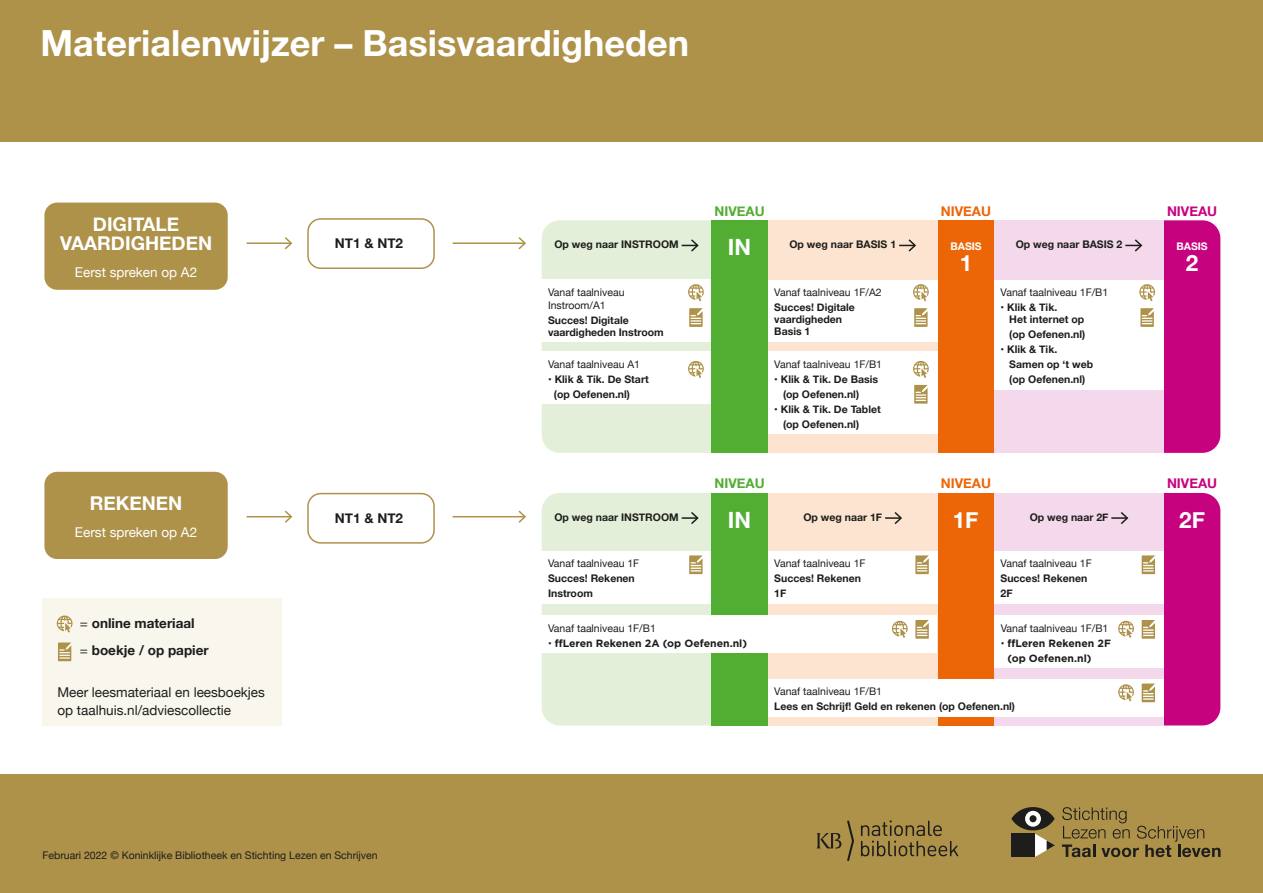
<style>
.page{position:relative;width:1263px;height:893px;background:#fff}
.page>*{position:absolute;margin:0;border:0;box-sizing:border-box;transform-origin:0 0}
.t1{font:700 36px "Helvetica Neue";color:#fff}
.t2{font:700 22.35px "Helvetica Neue";color:#fff}
.t3{font:700 19.05px/19.4px "Helvetica Neue";color:#fff;text-align:center}
.t4{font:13.5px/18px "Helvetica Neue";color:#1d1d1b}
.t5{font:700 13.5px/27.6px "Helvetica Neue";color:#1d1d1b}
.t6{font:13.5px "Helvetica Neue";color:#fff}
.t7{font:700 13.35px "Helvetica Neue";color:#52ae32}
.t8{font:700 13.35px "Helvetica Neue";color:#ec6608}
.t9{font:700 13.35px "Helvetica Neue";color:#c7027f}
.t10{font:700 10.5px/15px "Helvetica Neue";color:#1d1d1b}
.t11{font:10.5px/12.8px "Helvetica Neue";color:#1d1d1b}
.t12{font:700 10.5px/15px "Gotham";color:#1d1d1b}
.t13{font:700 10.5px "Helvetica Neue";color:#fff}
.s1{font-weight:400}
.s2{font-family:"Helvetica Neue"}
</style>
<div class="page">
<div style="left:43px;top:598px;width:239px;height:127px;background:#f9f6ee"></div>
<div style="left:0;top:774px;width:1263px;height:119px;background:#ae924a"></div>
<div style="left:44px;top:203px;width:184px;height:87px;background:#ae924a;border-radius:13px"></div>
<div style="left:44px;top:472px;width:184px;height:87px;background:#ae924a;border-radius:13px"></div>
<div style="left:0;top:0;width:1263px;height:142px;background:#ae924a"></div>
<div style="left:307px;top:218px;width:128px;height:51px;border:2px solid #ae924a;border-radius:13px"></div>
<div style="left:307px;top:493px;width:128px;height:51px;border:2px solid #ae924a;border-radius:13px"></div>
<hr style="left:453px;top:242px;width:72px;height:2px;background:#ae924a">
<svg style="left:517px;top:237px;width:9px;height:13px"></svg>
<hr style="left:453px;top:516px;width:72px;height:1px;background:#ae924a">
<svg style="left:517px;top:510px;width:9px;height:13px"></svg>
<hr style="left:247px;top:242px;width:44px;height:2px;background:#ae924a">
<svg style="left:283px;top:237px;width:10px;height:13px"></svg>
<hr style="left:247px;top:516px;width:44px;height:1px;background:#ae924a">
<svg style="left:283px;top:510px;width:10px;height:13px"></svg>
<div style="left:938px;top:220px;width:56px;height:233px;background:#ec6608"></div>
<div style="left:938px;top:493px;width:56px;height:232px;background:#ec6608"></div>
<div style="left:1164px;top:220px;width:56px;height:233px;background:#c7027f"></div>
<div style="left:1164px;top:493px;width:56px;height:232px;background:#c7027f"></div>
<div style="left:768px;top:220px;width:170px;height:233px;background:#fde4d0"></div>
<div style="left:768px;top:493px;width:170px;height:232px;background:#fde4d0"></div>
<div style="left:994px;top:220px;width:170px;height:233px;background:#f3d9eb"></div>
<div style="left:994px;top:493px;width:170px;height:232px;background:#f3d9eb"></div>
<svg style="left:899px;top:239px;width:17px;height:13px"></svg>
<svg style="left:885px;top:512px;width:17px;height:12px"></svg>
<svg style="left:1125px;top:239px;width:18px;height:13px"></svg>
<svg style="left:1111px;top:512px;width:18px;height:12px"></svg>
<div style="left:768px;top:280px;width:170px;height:61px;background:#fff"></div>
<div style="left:994px;top:280px;width:170px;height:109px;background:#fff"></div>
<div style="left:768px;top:351px;width:170px;height:83px;background:#fff"></div>
<div style="left:768px;top:551px;width:170px;height:53px;background:#fff"></div>
<div style="left:994px;top:551px;width:170px;height:53px;background:#fff"></div>
<div style="left:768px;top:679px;width:396px;height:38px;background:#fff"></div>
<svg style="left:861px;top:820px;width:97px;height:36px"></svg>
<svg style="left:847px;top:820px;width:7px;height:41px"></svg>
<svg style="left:817px;top:833px;width:24px;height:15px"></svg>
<svg style="left:1011px;top:807px;width:210px;height:51px"></svg>
<svg style="left:1062px;top:807px;width:158px;height:50px"></svg>
<svg style="left:542px;top:220px;width:169px;height:233px"></svg>
<svg style="left:913px;top:284px;width:16px;height:17px"></svg>
<svg style="left:914px;top:308px;width:13px;height:19px"></svg>
<svg style="left:913px;top:361px;width:16px;height:17px"></svg>
<svg style="left:914px;top:385px;width:13px;height:19px"></svg>
<svg style="left:1139px;top:284px;width:16px;height:17px"></svg>
<svg style="left:1140px;top:308px;width:14px;height:19px"></svg>
<svg style="left:1118px;top:684px;width:16px;height:17px"></svg>
<svg style="left:1142px;top:683px;width:13px;height:19px"></svg>
<svg style="left:1142px;top:555px;width:13px;height:19px"></svg>
<svg style="left:915px;top:555px;width:14px;height:19px"></svg>
<svg style="left:542px;top:493px;width:169px;height:232px"></svg>
<svg style="left:57px;top:615px;width:15px;height:18px"></svg>
<svg style="left:58px;top:642px;width:13px;height:19px"></svg>
<div style="left:711px;top:220px;width:57px;height:233px;background:#52ae32"></div>
<div style="left:711px;top:493px;width:57px;height:232px;background:#52ae32"></div>
<div style="left:542px;top:615px;width:395px;height:38px;background:#fff"></div>
<div style="left:994px;top:615px;width:170px;height:53px;background:#fff"></div>
<svg style="left:892px;top:621px;width:16px;height:17px"></svg>
<svg style="left:915px;top:620px;width:14px;height:19px"></svg>
<svg style="left:1118px;top:621px;width:16px;height:17px"></svg>
<svg style="left:1142px;top:620px;width:13px;height:19px"></svg>
<h1 class="t1" style="left:41px;top:15px;width:650px">Materialenwijzer – Basisvaardigheden</h1>
<h3 class="t3" style="left:60px;top:215px;width:154px">DIGITALE<br>VAARDIGHEDEN</h3>
<p class="t6" style="left:75px;top:263px;width:124px">Eerst spreken op A2</p>
<p class="t5" style="left:335px;top:230px;width:70px">NT1 &amp; NT2</p>
<p class="t7" style="left:714px;top:200px;width:52px">NIVEAU</p>
<p class="t8" style="left:941px;top:200px;width:52px">NIVEAU</p>
<p class="t9" style="left:1167px;top:200px;width:52px">NIVEAU</p>
<p class="t10" style="left:554px;top:237px;width:126px">Op weg naar INSTROOM</p>
<h2 class="t2" style="left:728px;top:230px;width:25px">IN</h2>
<p class="t10" style="left:789px;top:237px;width:108px">Op weg naar BASIS 1</p>
<p class="t13" style="left:950px;top:238px;width:33px">BASIS</p>
<h2 class="t2" style="left:960px;top:245px;width:14px">1</h2>
<p class="t10" style="left:1016px;top:237px;width:108px">Op weg naar BASIS 2</p>
<p class="t13" style="left:1176px;top:238px;width:33px">BASIS</p>
<h2 class="t2" style="left:1186px;top:245px;width:14px">2</h2>
<p class="t11" style="left:548px;top:287px;width:78px">Vanaf taalniveau<br>Instroom/A1</p>
<p class="t10" style="left:548px;top:314px;width:117px;line-height:12px">Succes! Digitale vaardigheden Instroom</p>
<p class="t11" style="left:548px;top:358px;width:93px">Vanaf taalniveau A1</p>
<p class="t10" style="left:554px;top:372px;width:96px;text-indent:-6px">• Klik &amp; Tik. De Start (op Oefenen.nl)</p>
<p class="t11" style="left:774px;top:287px;width:109px">Vanaf taalniveau 1F/A2</p>
<p class="t10" style="left:774px;top:302px;width:82px;line-height:12px">Succes! Digitale vaardigheden<br>Basis 1</p>
<p class="t11" style="left:774px;top:358px;width:109px">Vanaf taalniveau 1F/B1</p>
<p class="t10" style="left:783px;top:372px;width:97px;text-indent:-9px">• Klik &amp; Tik. De Basis (op Oefenen.nl)</p>
<p class="t10" style="left:783px;top:402px;width:99px;text-indent:-9px">• Klik &amp; Tik. De Tablet (op Oefenen.nl)</p>
<p class="t11" style="left:1000px;top:287px;width:109px">Vanaf taalniveau 1F/B1</p>
<p class="t10" style="left:1009px;top:302px;width:77px;line-height:12px;text-indent:-9px">• Klik &amp; Tik.<br>Het internet op</p>
<p class="t10" style="left:1009px;top:327px;width:78px">(op Oefenen.nl)</p>
<p class="t10" style="left:1009px;top:342px;width:85px;text-indent:-9px">• Klik &amp; Tik.<br>Samen op ‘t web (op Oefenen.nl)</p>
<p class="t7" style="left:714px;top:473px;width:52px">NIVEAU</p>
<p class="t8" style="left:941px;top:473px;width:52px">NIVEAU</p>
<p class="t9" style="left:1167px;top:473px;width:52px">NIVEAU</p>
<h3 class="t3" style="left:90px;top:494px;width:94px">REKENEN</h3>
<p class="t6" style="left:75px;top:522px;width:124px">Eerst spreken op A2</p>
<p class="t5" style="left:80px;top:609px;width:130px"><span class="s1">=</span> online materiaal<br><span class="s1">=</span> boekje / op papier</p>
<p class="t4" style="left:57px;top:684px;width:209px">Meer leesmateriaal en leesboekjes op taalhuis.nl/adviescollectie</p>
<p class="t5" style="left:335px;top:505px;width:70px">NT1 &amp; NT2</p>
<h2 class="t2" style="left:953px;top:502px;width:27px">1F</h2>
<h2 class="t2" style="left:1179px;top:502px;width:27px">2F</h2>
<h2 class="t2" style="left:728px;top:502px;width:25px">IN</h2>
<p class="t10" style="left:554px;top:510px;width:126px">Op weg naar INSTROOM</p>
<p class="t10" style="left:803px;top:510px;width:80px">Op weg naar 1F</p>
<p class="t10" style="left:1030px;top:510px;width:80px">Op weg naar 2F</p>
<p class="t11" style="left:548px;top:558px;width:93px">Vanaf taalniveau 1F</p>
<p class="t10" style="left:548px;top:571px;width:88px">Succes! Rekenen<br>Instroom</p>
<p class="t11" style="left:548px;top:622px;width:109px">Vanaf taalniveau 1F/B1</p>
<p class="t12" style="left:548px;top:636px;width:200px"><span class="s2">•</span> ffLeren Rekenen 2A (op Oefenen.nl)</p>
<p class="t11" style="left:774px;top:558px;width:93px">Vanaf taalniveau 1F</p>
<p class="t10" style="left:774px;top:571px;width:88px">Succes! Rekenen<br>1F</p>
<p class="t11" style="left:1000px;top:558px;width:93px">Vanaf taalniveau 1F</p>
<p class="t10" style="left:1000px;top:571px;width:88px">Succes! Rekenen<br>2F</p>
<p class="t11" style="left:1001px;top:622px;width:109px">Vanaf taalniveau 1F/B1</p>
<p class="t12" style="left:1007px;top:636px;width:105px;text-indent:-7px"><span class="s2">•</span> ffLeren Rekenen 2F (op Oefenen.nl)</p>
<p class="t11" style="left:774px;top:686px;width:109px">Vanaf taalniveau 1F/B1</p>
<p class="t10" style="left:774px;top:699px;width:242px">Lees en Schrijf! Geld en rekenen (op Oefenen.nl)</p>
<p class="t11" style="left:43px;top:849px;width:337px">Februari 2022 © Koninklijke Bibliotheek en Stichting Lezen en Schrijven</p>
</div>
